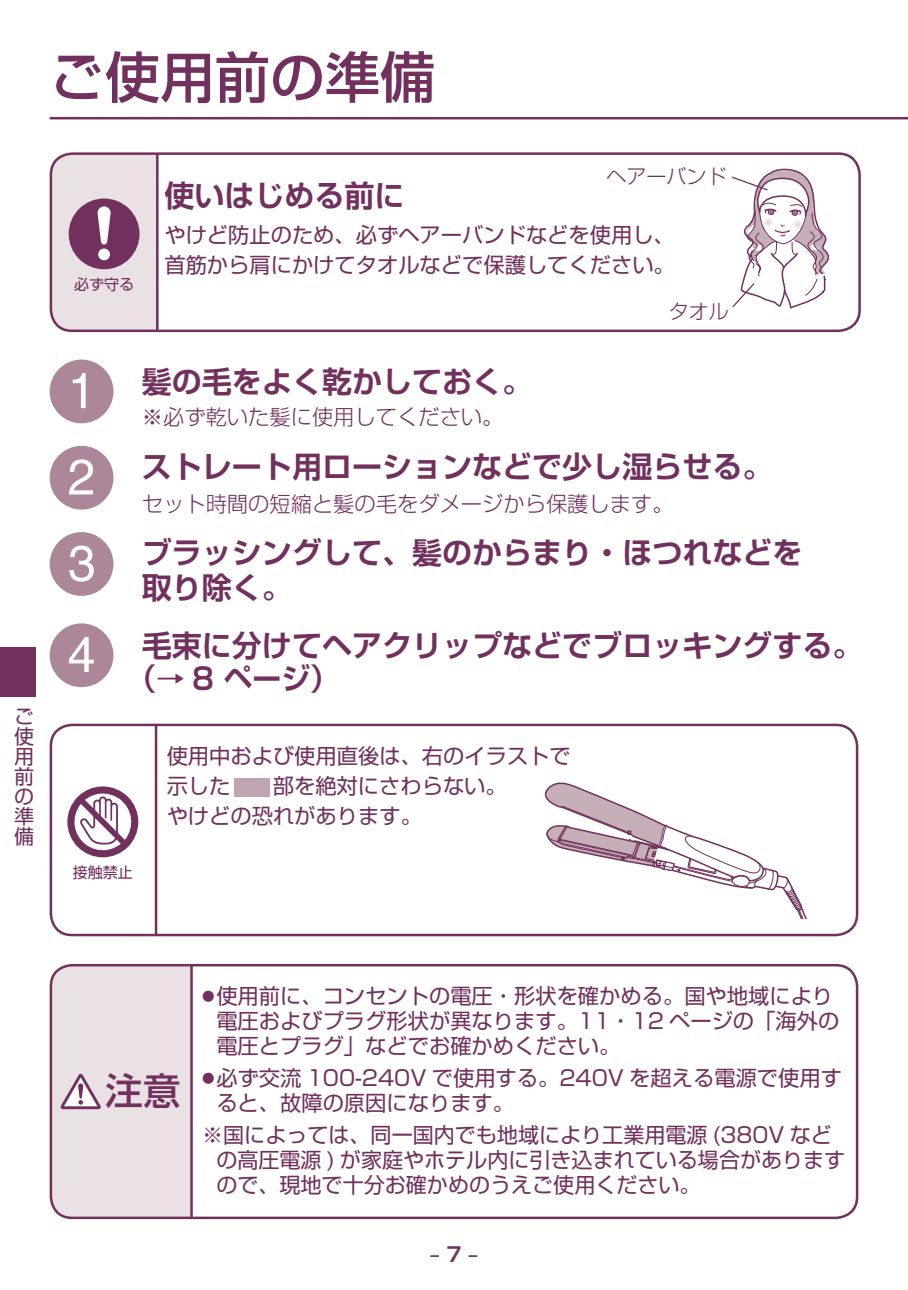
<style>
.page{position:relative;width:908px;height:1290px;background:#fff}
.page>*{position:absolute;margin:0;border:0;box-sizing:border-box;transform-origin:0 0}
.t1{font:500 55px "Shin Go Pro";color:#71305e}
.t2{font:500 37.5px "Shin Go Pro";color:#71305e}
.t3{font:700 30px/34.8px "Shin Go Pro De";color:#71305e}
.t4{font:21.25px/25px "Shin Go Pro";color:#71305e}
.t5{font:300 21.25px "Shin Go Pro";color:#71305e}
.t6{font:300 20px "Shin Go Pro";color:#71305e}
.t7{font:20px/20px "Shin Go Pro";color:#71305e;text-align:justify}
.t8{font:700 20px "Shin Go Pro De";color:#71305e}
.t9{font:15px "Shin Go Pro";color:#71305e}
.s1{font-family:"Helvetica";font-weight:400;font-size:50px;color:#fff}
</style>
<div class="page">
<div style="left:0;top:647px;width:35px;height:50px;background:#71305e"></div>
<hr style="left:50px;top:117px;width:857px;height:2px;background:#71305e">
<div style="left:51px;top:154px;width:106px;height:177px;background:#eae1e4"></div>
<hr style="left:156px;top:154px;width:2px;height:177px;background:#71305e">
<svg style="left:69px;top:198px;width:70px;height:71px"></svg>
<div style="left:50px;top:152px;width:810px;height:180px;border:2px solid #71305e;border-radius:21px"></div>
<div style="left:50px;top:359px;width:63px;height:64px;background:#ac8699;border-radius:50%"></div>
<div style="left:50px;top:446px;width:63px;height:64px;background:#ac8699;border-radius:50%"></div>
<div style="left:50px;top:532px;width:63px;height:64px;background:#ac8699;border-radius:50%"></div>
<div style="left:50px;top:623px;width:63px;height:64px;background:#ac8699;border-radius:50%"></div>
<div style="left:51px;top:965px;width:140px;height:252px;background:#eae1e4"></div>
<hr style="left:190px;top:965px;width:3px;height:252px;background:#71305e">
<svg style="left:61px;top:1074px;width:40px;height:35px"></svg>
<div style="left:50px;top:964px;width:807px;height:255px;border:2px solid #71305e;border-radius:21px"></div>
<hr style="left:155px;top:725px;width:2px;height:210px;background:#71305e">
<svg style="left:67px;top:786px;width:71px;height:71px"></svg>
<div style="left:234px;top:778px;width:35px;height:18px;background:#c0a5b2"></div>
<div style="left:50px;top:724px;width:807px;height:212px;border:2px solid #71305e;border-radius:21px"></div>
<svg style="left:732px;top:169px;width:96px;height:140px"></svg>
<svg style="left:544px;top:782px;width:263px;height:136px"></svg>
<h1 class="t1" style="left:50px;top:32px;width:386px">ご使用前の準備</h1>
<p class="t7" style="left:14px;top:704px;width:21px">ご使用前の準備</p>
<p class="t9" style="left:74px;top:272px;width:62px">必ず守る</p>
<p class="t6" style="left:606px;top:160px;width:121px">ヘアーバンド</p>
<h3 class="t3" style="left:164px;top:174px;width:241px">使いはじめる前に</h3>
<p class="t4" style="left:164px;top:218px;width:511px;line-height:30px">やけど防止のため、必ずヘアーバンドなどを使用し、首筋から肩にかけてタオルなどで保護してください。</p>
<p class="t6" style="left:668px;top:295px;width:61px">タオル</p>
<h3 class="t3" style="left:68px;top:360px;width:466px"><span class="s1">1</span> 髪の毛をよく乾かしておく。</h3>
<p class="t5" style="left:142px;top:400px;width:363px">※必ず乾いた髪に使用してください。</p>
<h3 class="t3" style="left:68px;top:445px;width:706px"><span class="s1">2</span> ストレート用ローションなどで少し湿らせる。</h3>
<p class="t5" style="left:142px;top:486px;width:533px">セット時間の短縮と髪の毛をダメージから保護します。</p>
<h3 class="t3" style="left:142px;top:531px;width:662px;text-indent:-74px"><span class="s1">3</span> ブラッシングして、髪のからまり・ほつれなどを取り除く。</h3>
<h3 class="t3" style="left:127px;top:626px;width:736px;line-height:32.8px;text-indent:-60px"><span class="s1">4</span> 毛束に分けてヘアクリップなどでブロッキングする。（→ 8 ページ）</h3>
<p class="t9" style="left:73px;top:859px;width:62px">接触禁止</p>
<p class="t4" style="left:167px;top:738px;width:405px;line-height:30px">使用中および使用直後は、右のイラストで示した</p>
<p class="t4" style="left:167px;top:768px;width:341px;line-height:30px;text-indent:106px">部を絶対にさわらない。やけどの恐れがあります。</p>
<h2 class="t2" style="left:105px;top:1059px;width:76px">注意</h2>
<p class="t4" style="left:216px;top:981px;width:624px;text-indent:-14px"><sup>●</sup>使用前に、コンセントの電圧・形状を確かめる。国や地域により電圧およびプラグ形状が異なります。11・12 ページの「海外の電圧とプラグ」などでお確かめください。</p>
<p class="t4" style="left:216px;top:1063px;width:627px;text-indent:-14px"><sup>●</sup>必ず交流 100-240V で使用する。240V を超える電源で使用すると、故障の原因になります。</p>
<p class="t4" style="left:216px;top:1120px;width:630px;text-indent:-14px">※国によっては、同一国内でも地域により工業用電源 (380V などの高圧電源 ) が家庭やホテル内に引き込まれている場合がありますので、現地で十分お確かめのうえご使用ください。</p>
<p class="t8" style="left:429px;top:1238px;width:50px">‒ 7 ‒</p>
</div>
